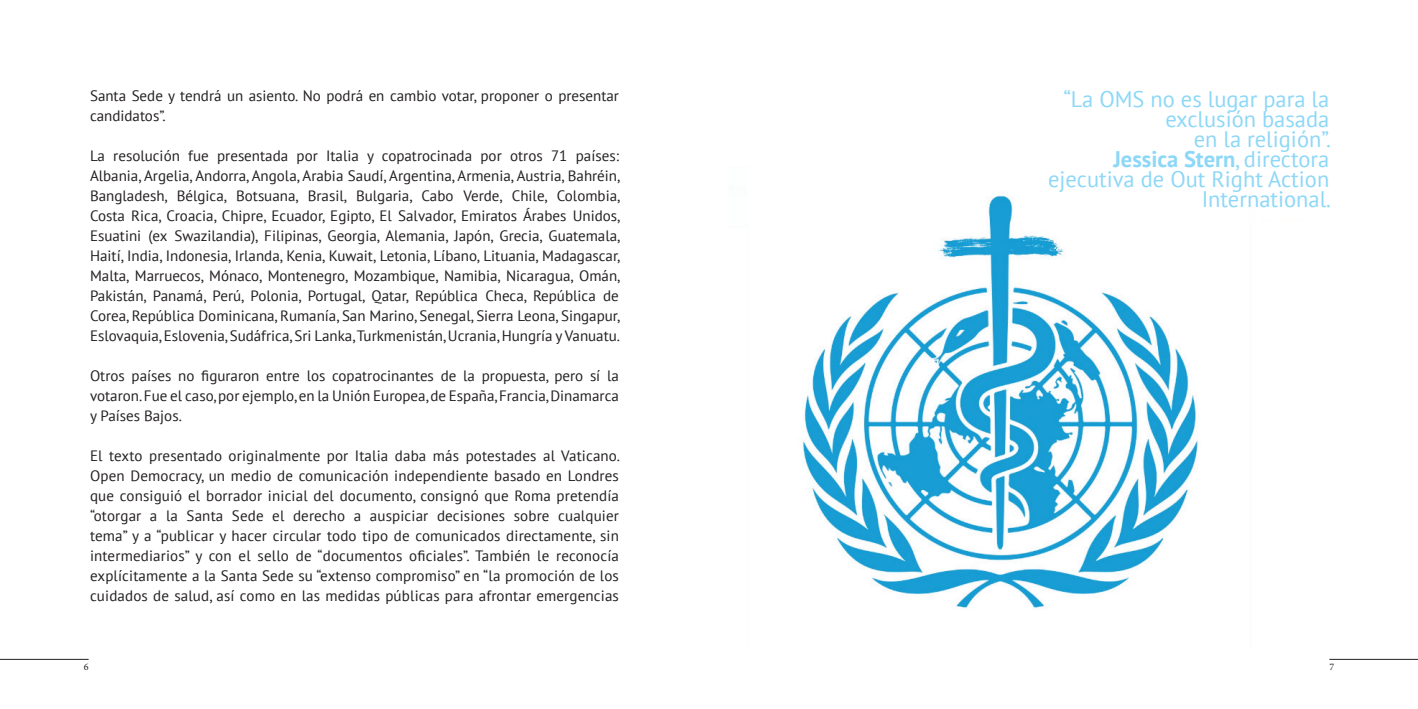
<style>
.page{position:relative;width:1418px;height:709px;background:#fff}
.page>*{position:absolute;margin:0;border:0;box-sizing:border-box;transform-origin:0 0}
.t1{font:22.5px/20px "PT Sans";color:#8dd7f7;text-align:right}
.t2{font:15px/20px "PT Sans";color:#231f20;text-align:justify}
.t3{font:10px "Minion Pro";color:#231f20}
.s1{font-weight:700}
</style>
<div class="page">
<hr style="left:1329px;top:659px;width:88px;height:1px;background:#231f20">
<hr style="left:0;top:659px;width:89px;height:1px;background:#231f20">
<img style="left:803px;top:195px;width:395px;height:413px">
<p class="t2" style="left:90px;top:86px;width:530px">Santa Sede y tendrá un asiento. No podrá en cambio votar, proponer o presentar candidatos”.</p>
<p class="t2" style="left:90px;top:146px;width:531px">La resolución fue presentada por Italia y copatrocinada por otros 71 países:<br>Albania, Argelia, Andorra, Angola, Arabia Saudí, Argentina, Armenia, Austria, Bahréin, Bangladesh, Bélgica, Botsuana, Brasil, Bulgaria, Cabo Verde, Chile, Colombia, Costa Rica, Croacia, Chipre, Ecuador, Egipto, El Salvador, Emiratos Árabes Unidos, Esuatini (ex Swazilandia), Filipinas, Georgia, Alemania, Japón, Grecia, Guatemala, Haití, India, Indonesia, Irlanda, Kenia, Kuwait, Letonia, Líbano, Lituania, Madagascar, Malta, Marruecos, Mónaco, Montenegro, Mozambique, Namibia, Nicaragua, Omán, Pakistán, Panamá, Perú, Polonia, Portugal, Qatar, República Checa, República de Corea, República Dominicana, Rumanía, San Marino, Senegal, Sierra Leona, Singapur, Eslovaquia, Eslovenia, Sudáfrica, Sri Lanka, Turkmenistán, Ucrania, Hungría y Vanuatu.</p>
<p class="t2" style="left:90px;top:366px;width:530px">Otros países no figuraron entre los copatrocinantes de la propuesta, pero sí la votaron. Fue el caso, por ejemplo, en la Unión Europea, de España, Francia, Dinamarca y Países Bajos.</p>
<p class="t2" style="left:90px;top:446px;width:531px">El texto presentado originalmente por Italia daba más potestades al Vaticano.<br>Open Democracy, un medio de comunicación independiente basado en Londres que consiguió el borrador inicial del documento, consignó que Roma pretendía “otorgar a la Santa Sede el derecho a auspiciar decisiones sobre cualquier tema” y a “publicar y hacer circular todo tipo de comunicados directamente, sin intermediarios” y con el sello de “documentos oficiales”. También le reconocía explícitamente a la Santa Sede su “extenso compromiso” en “la promoción de los cuidados de salud, así como en las medidas públicas para afrontar emergencias</p>
<h1 class="t1" style="left:1048px;top:88px;width:284px">“La OMS no es lugar para la exclusión basada<br>en la religión”.<br><span class="s1">Jessica Stern</span>, directora ejecutiva de Out Right Action<br>International.</h1>
<p class="t3" style="left:84px;top:660px;width:6px">6</p>
<p class="t3" style="left:1329px;top:660px;width:6px">7</p>
</div>
